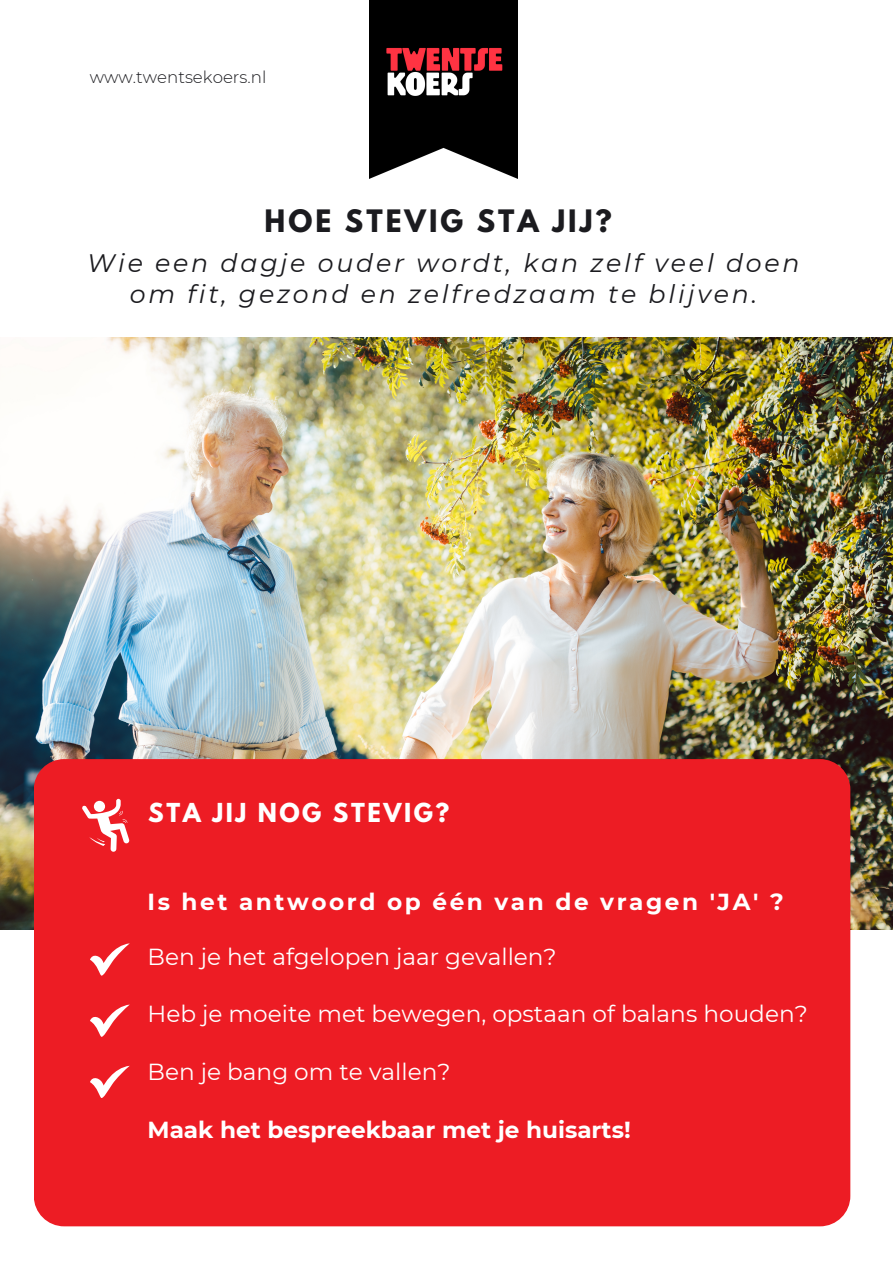
<style>
.page{position:relative;width:893px;height:1263px;background:#fff}
.page>*{position:absolute;margin:0;border:0;box-sizing:border-box;transform-origin:0 0}
.t1{font:700 27.38px "League Spartan";letter-spacing:.11em;color:#1b1b1f}
.t2{font:italic 25.28px/30.8px "Montserrat";letter-spacing:.11em;color:#1b1b1f;text-align:center}
.t3{font:23.17px "Montserrat";color:#fff}
.t4{font:700 23.17px "Montserrat";letter-spacing:.11em;color:#fff}
.t5{font:700 23.17px "Montserrat";color:#fff}
.t6{font:700 23.17px "League Spartan";letter-spacing:.11em;color:#fff}
.t7{font:300 16.65px "Montserrat";color:#1b1b1f}
</style>
<div class="page">
<img style="left:369px;top:0;width:149px;height:179px">
<img style="left:0;top:337px;width:893px;height:592px">
<div style="left:34px;top:759px;width:816px;height:467px;background:#ed1c24;border-radius:30px"></div>
<svg style="left:82px;top:799px;width:48px;height:53px"></svg>
<svg style="left:90px;top:943px;width:40px;height:33px"></svg>
<svg style="left:90px;top:1004px;width:40px;height:33px"></svg>
<svg style="left:90px;top:1066px;width:40px;height:32px"></svg>
<p class="t7" style="left:90px;top:67px;width:178px">www.twentsekoers.nl</p>
<p class="t1" style="left:265px;top:207px;width:349px">HOE STEVIG STA JIJ?</p>
<p class="t2" style="left:87px;top:247px;width:714px">Wie een dagje ouder wordt, kan zelf veel doen om fit, gezond en zelfredzaam te blijven.</p>
<p class="t6" style="left:148px;top:801px;width:303px">STA JIJ NOG STEVIG?</p>
<p class="t4" style="left:147px;top:888px;width:637px">Is het antwoord op één van de vragen 'JA' ?</p>
<p class="t3" style="left:147px;top:942px;width:411px">Ben je het afgelopen jaar gevallen?</p>
<p class="t3" style="left:147px;top:1000px;width:662px">Heb je moeite met bewegen, opstaan of balans houden?</p>
<p class="t3" style="left:147px;top:1057px;width:305px">Ben je bang om te vallen?</p>
<p class="t5" style="left:147px;top:1115px;width:485px">Maak het bespreekbaar met je huisarts!</p>
</div>
